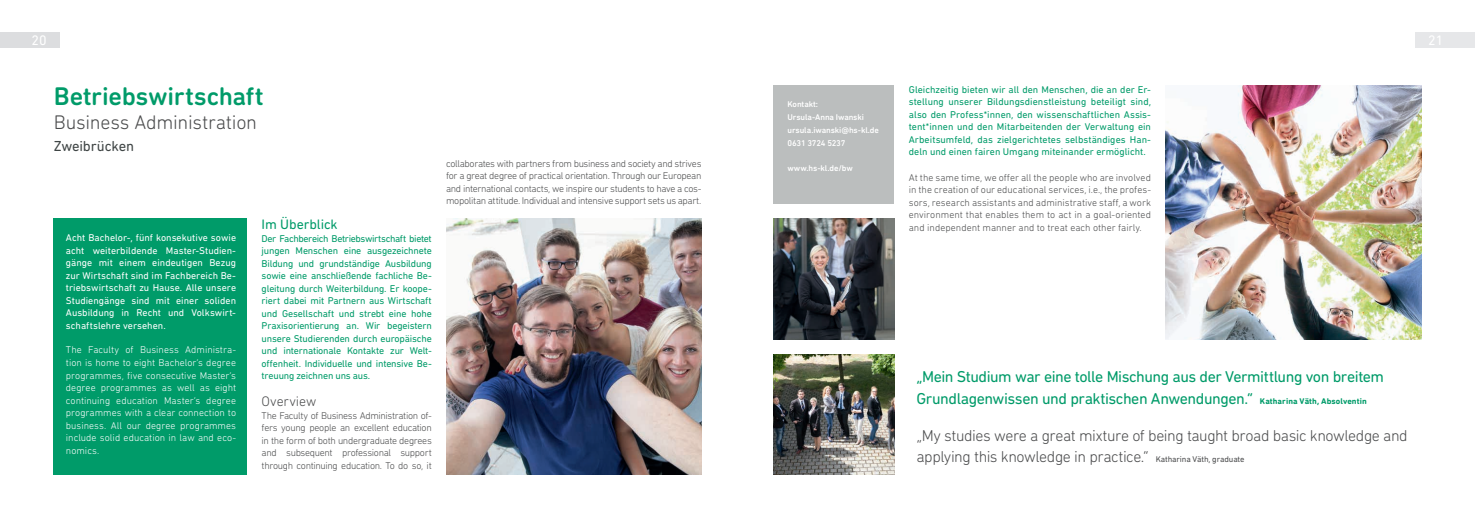
<style>
.page{position:relative;width:1475px;height:511px;background:#fff}
.page>*{position:absolute;margin:0;border:0;box-sizing:border-box;transform-origin:0 0}
.t1{font:500 26px "DIN Next Rounded LT Pro";letter-spacing:-.01em;color:#009b69}
.t2{font:300 20px "DIN Next Rounded LT Pro";letter-spacing:-.01em;color:#4b4c4d}
.t3{font:16px/21.4px "DIN Next Rounded LT Pro";letter-spacing:-.03em;color:#009b69}
.t4{font:300 16px/21.5px "DIN Next Rounded LT Pro";letter-spacing:-.03em;color:#4b4c4d}
.t5{font:14.7px "DIN Next Rounded LT Pro";letter-spacing:-.01em;color:#3f4545}
.t6{font:14px "DIN Next Rounded LT Pro";letter-spacing:-.01em;color:#009b69}
.t7{font:300 14px "DIN Next Rounded LT Pro";letter-spacing:-.01em;color:#4b4c4d}
.t8{font:14px "DIN Next Rounded LT Pro";color:#fff}
.t9{font:10px/12.5px "DIN Next Rounded LT Pro";letter-spacing:-.005em;color:#009b69;text-align:justify}
.t10{font:300 10px/12.5px "DIN Next Rounded LT Pro";letter-spacing:-.03em;color:#4b4c4d;text-align:justify}
.t11{font:300 10px/12.5px "DIN Next Rounded LT Pro";letter-spacing:.005em;color:#fff;text-align:justify}
.t12{font:10px/12.5px "DIN Next Rounded LT Pro";color:#fff;text-align:justify}
.t13{font:500 8.6px/12.8px "DIN Next Rounded LT Pro";letter-spacing:-.01em;color:#fff}
.s1{font-weight:700;font-size:8.5px}
.s2{font-weight:400;font-size:8.5px}
</style>
<div class="page">
<div style="left:0;top:32px;width:60px;height:15px;background:#dcdddf"></div>
<div style="left:1414px;top:32px;width:60px;height:15px;background:#e6e7e9"></div>
<img style="left:1165px;top:85px;width:255px;height:254px">
<div style="left:773px;top:85px;width:121px;height:119px;background:#bbbebe"></div>
<img style="left:773px;top:218px;width:121px;height:121px">
<img style="left:773px;top:354px;width:121px;height:120px">
<img style="left:446px;top:218px;width:255px;height:255px">
<div style="left:54px;top:218px;width:193px;height:256px;background:#009b69"></div>
<h3 class="t8" style="left:32px;top:32px;width:17px">20</h3>
<h3 class="t8" style="left:1427px;top:32px;width:17px">21</h3>
<h1 class="t1" style="left:54px;top:81px;width:211px">Betriebswirtschaft</h1>
<h2 class="t2" style="left:54px;top:110px;width:205px">Business Administration</h2>
<h3 class="t5" style="left:54px;top:137px;width:82px">Zweibrücken</h3>
<p class="t12" style="left:66px;top:231px;width:172px">Acht Bachelor-, fünf konsekutive sowie acht weiterbildende Master-Studien&shy;gänge mit einem eindeutigen Bezug zur Wirtschaft sind im Fachbereich Be&shy;triebswirtschaft zu Hause. Alle unsere Studiengänge sind mit einer soliden Ausbildung in Recht und Volkswirt&shy;schaftslehre versehen.</p>
<p class="t11" style="left:66px;top:343px;width:172px">The Faculty of Business Administra&shy;tion is home to eight Bachelor‘s degree programmes, five consecutive Master‘s degree programmes as well as eight continuing education Master‘s degree programmes with a clear connection to business. All our degree programmes include solid education in law and eco&shy;nomics.</p>
<h3 class="t6" style="left:261px;top:216px;width:77px">Im Überblick</h3>
<p class="t9" style="left:261px;top:232px;width:172px">Der Fachbereich Betriebswirtschaft bietet jungen Menschen eine ausgezeichnete Bildung und grundständige Ausbildung sowie eine anschließende fachliche Be&shy;gleitung durch Weiterbildung. Er koope&shy;riert dabei mit Partnern aus Wirtschaft und Gesellschaft und strebt eine hohe Praxisorientierung an. Wir begeistern unsere Studierenden durch europäische und internationale Kontakte zur Welt&shy;offenheit. Individuelle und intensive Be&shy;treuung zeichnen uns aus.</p>
<h3 class="t7" style="left:261px;top:393px;width:56px">Overview</h3>
<p class="t10" style="left:261px;top:408px;width:172px">The Faculty of Business Administration of&shy;fers young people an excellent education in the form of both undergraduate degrees and subsequent professional support through continuing education. To do so, it</p>
<p class="t10" style="left:446px;top:157px;width:257px">collaborates with partners from business and society and strives for a great degree of practical orientation. Through our European and international contacts, we inspire our students to have a cos&shy;mopolitan attitude. Individual and intensive support sets us apart.</p>
<p class="t13" style="left:787px;top:98px;width:93px">Kontakt:<br>Ursula-Anna Iwanski ursula.iwanski@hs-kl.de<br>0631 3724 5237</p>
<p class="t13" style="left:787px;top:162px;width:67px">www.hs-kl.de/bw</p>
<p class="t9" style="left:908px;top:83px;width:244px">Gleichzeitig bieten wir all den Menschen, die an der Er&shy;stellung unserer Bildungsdienstleistung beteiligt sind, also den Profess*innen, den wissenschaftlichen Assis&shy;tent*innen und den Mitarbeitenden der Verwaltung ein Arbeitsumfeld, das zielgerichtetes selbständiges Han&shy;deln und einen fairen Umgang miteinander ermöglicht.</p>
<p class="t10" style="left:908px;top:171px;width:244px">At the same time, we offer all the people who are involved in the creation of our educational services, i.e., the profes&shy;sors, research assistants and administrative staff, a work environment that enables them to act in a goal-oriented and independent manner and to treat each other fairly.</p>
<h3 class="t3" style="left:916px;top:366px;width:469px">„Mein Studium war eine tolle Mischung aus der Vermittlung von breitem<br>Grundlagenwissen und praktischen Anwendungen.“ <span class="s1">Katharina Väth, Absolventin</span></h3>
<h3 class="t4" style="left:916px;top:424px;width:492px">„My studies were a great mixture of being taught broad basic knowledge and applying this knowledge in practice.“ <span class="s2">Katharina Väth, graduate</span></h3>
</div>
